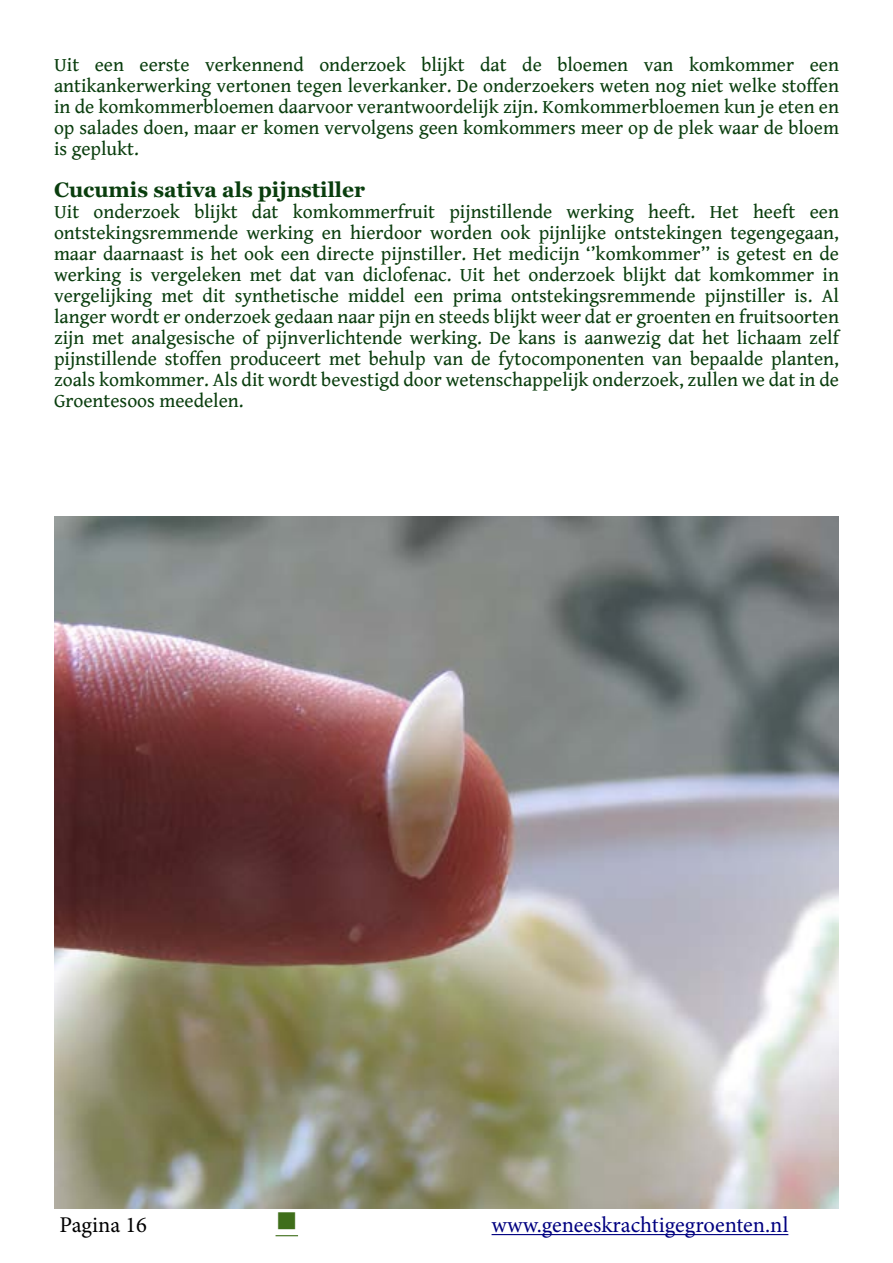
<style>
.page{position:relative;width:893px;height:1263px;background:#fff}
.page>*{position:absolute;margin:0;border:0;box-sizing:border-box;transform-origin:0 0}
.t1{font:22.5px "Minion Pro";color:#000080}
.t2{font:22.5px "Minion Pro";color:#000}
.t3{font:700 21px "Georgia";color:#093d0d}
.t4{font:19.5px/21px "Gentium Book Basic";color:#093d0d;text-align:justify}
</style>
<div class="page">
<svg style="left:276px;top:1235px;width:22px;height:1px"></svg>
<hr style="left:492px;top:1234px;width:296px;height:1px;background:#000080">
<img style="left:54px;top:517px;width:785px;height:692px">
<p class="t4" style="left:54px;top:54px;width:786px">Uit een eerste verkennend onderzoek blijkt dat de bloemen van komkommer een antikankerwerking vertonen tegen leverkanker. De onderzoekers weten nog niet welke stoffen in de komkommerbloemen daarvoor verantwoordelijk zijn. Komkommerbloemen kun je eten en op salades doen, maar er komen vervolgens geen komkommers meer op de plek waar de bloem is geplukt.</p>
<p class="t3" style="left:54px;top:176px;width:313px">Cucumis sativa als pijnstiller</p>
<p class="t4" style="left:54px;top:201px;width:786px">Uit onderzoek blijkt dat komkommerfruit pijnstillende werking heeft. Het heeft een ontstekingsremmende werking en hierdoor worden ook pijnlijke ontstekingen tegengegaan, maar daarnaast is het ook een directe pijnstiller. Het medicijn ‘’komkommer’’ is getest en de werking is vergeleken met dat van diclofenac. Uit het onderzoek blijkt dat komkommer in vergelijking met dit synthetische middel een prima ontstekingsremmende pijnstiller is. Al langer wordt er onderzoek gedaan naar pijn en steeds blijkt weer dat er groenten en fruitsoorten zijn met analgesische of pijnverlichtende werking. De kans is aanwezig dat het lichaam zelf pijnstillende stoffen produceert met behulp van de fytocomponenten van bepaalde planten, zoals komkommer. Als dit wordt bevestigd door wetenschappelijk onderzoek, zullen we dat in de Groentesoos meedelen.</p>
<p class="t2" style="left:60px;top:1210px;width:89px">Pagina 16</p>
<p class="t1" style="left:492px;top:1210px;width:298px">www.geneeskrachtigegroenten.nl</p>
</div>
